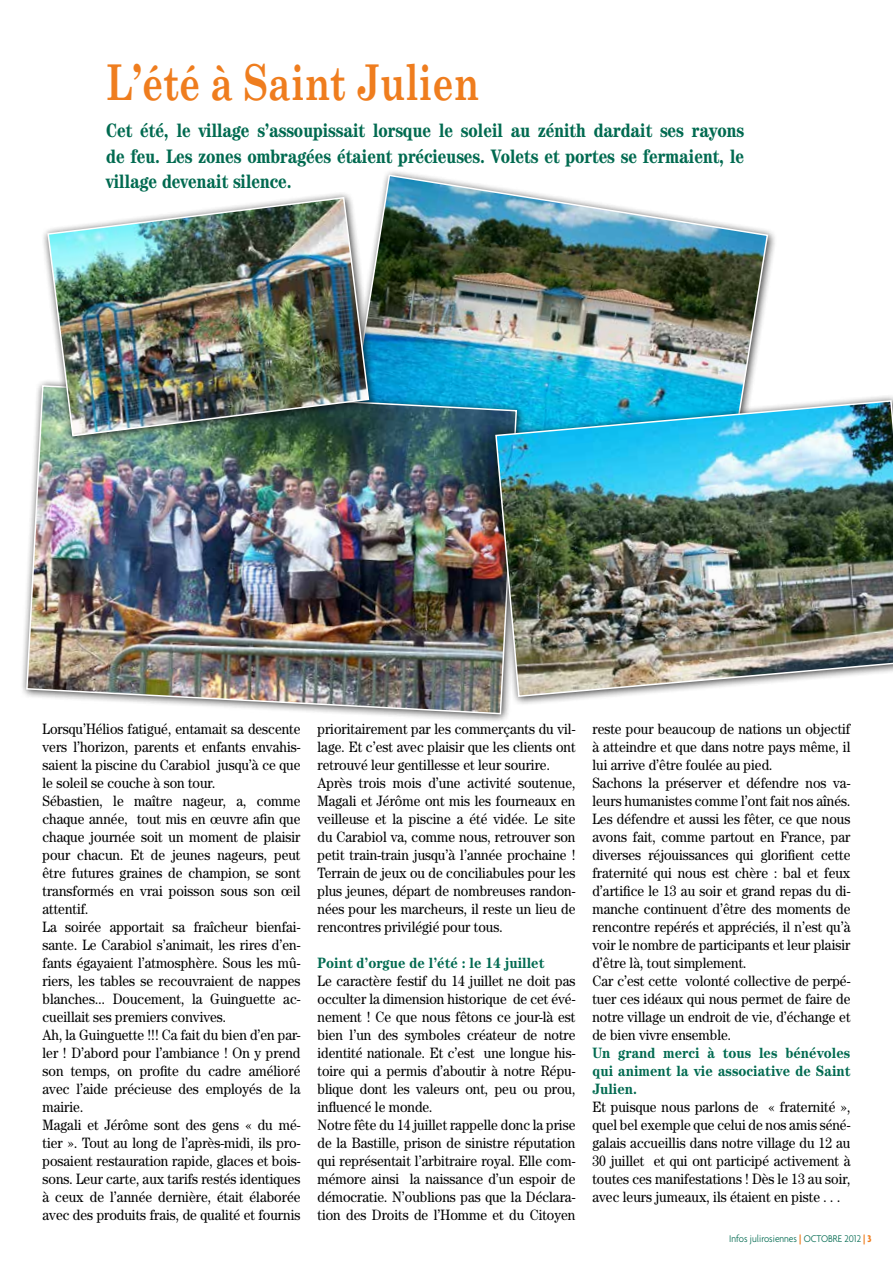
<style>
.page{position:relative;width:893px;height:1263px;background:#fff}
.page>*{position:absolute;margin:0;border:0;box-sizing:border-box;transform-origin:0 0}
.t1{font:700 49.5px "Century Schoolbook";color:#ef7d1e;scale:.75 1}
.t2{font:700 condensed 19.5px/25.5px "Century";color:#006a50;text-align:justify}
.t3{font:15px/18px "Century";color:#000;scale:.9 1}
.t4{font:700 15px/18px "Century";color:#006a50;text-align:justify;scale:.9 1}
.t5{font:300 10.5px "Agenda";color:#006a50;scale:.9 1}
.s1{font-weight:700;color:#ef7d1e}
</style>
<div class="page">
<img style="left:378px;top:174px;width:391px;height:220px">
<div style="left:20px;top:379px;width:506px;height:344px;background:#000;opacity:.75"></div>
<img style="left:25px;top:384px;width:493px;height:331px">
<div style="left:489px;top:394px;width:404px;height:312px;background:#000;opacity:.75"></div>
<img style="left:494px;top:399px;width:399px;height:299px">
<div style="left:41px;top:191px;width:337px;height:255px;background:#000;opacity:.75"></div>
<img style="left:47px;top:196px;width:323px;height:241px">
<h1 class="t1" style="left:106px;top:53px;width:499px">L’été à Saint Julien</h1>
<h2 class="t2" style="left:106px;top:118px;width:639px">Cet été, le village s’assoupissait lorsque le soleil au zénith dardait ses rayons de feu. Les zones ombragées étaient précieuses. Volets et portes se fermaient, le village devenait silence.</h2>
<p class="t3" style="left:43px;top:720px;width:288px">Lorsqu’Hélios fatigué, entamait sa descente vers l’horizon, parents et enfants envahis&shy;saient la piscine du Carabiol jusqu’à ce que le soleil se couche à son tour.<br>Sébastien, le maître nageur, a, comme chaque année, tout mis en œuvre afin que chaque journée soit un moment de plaisir pour chacun. Et de jeunes nageurs, peut être futures graines de champion, se sont transformés en vrai poisson sous son œil attentif.<br>La soirée apportait sa fraîcheur bienfai&shy;sante. Le Carabiol s’animait, les rires d’en&shy;fants égayaient l’atmosphère. Sous les mû&shy;riers, les tables se recouvraient de nappes blanches... Doucement, la Guinguette ac&shy;cueillait ses premiers convives.<br>Ah, la Guinguette !!! Ca fait du bien d’en par&shy;ler ! D’abord pour l’ambiance ! On y prend son temps, on profite du cadre amélioré avec l’aide précieuse des employés de la mairie.<br>Magali et Jérôme sont des gens « du mé&shy;tier ». Tout au long de l’après-midi, ils pro&shy;posaient restauration rapide, glaces et bois&shy;sons. Leur carte, aux tarifs restés identiques à ceux de l’année dernière, était élaborée avec des produits frais, de qualité et fournis</p>
<p class="t3" style="left:317px;top:720px;width:288px">prioritairement par les commerçants du vil&shy;lage. Et c’est avec plaisir que les clients ont retrouvé leur gentillesse et leur sourire.<br>Après trois mois d’une activité soutenue, Magali et Jérôme ont mis les fourneaux en veilleuse et la piscine a été vidée. Le site du Carabiol va, comme nous, retrouver son petit train-train jusqu’à l’année prochaine !<br>Terrain de jeux ou de conciliabules pour les plus jeunes, départ de nombreuses randon&shy;nées pour les marcheurs, il reste un lieu de rencontres privilégié pour tous.</p>
<p class="t4" style="left:317px;top:954px;width:254px">Point d’orgue de l’été : le 14 juillet</p>
<p class="t3" style="left:317px;top:972px;width:288px">Le caractère festif du 14 juillet ne doit pas occulter la dimension historique de cet évé&shy;nement ! Ce que nous fêtons ce jour-là est bien l’un des symboles créateur de notre identité nationale. Et c’est une longue his&shy;toire qui a permis d’aboutir à notre Répu&shy;blique dont les valeurs ont, peu ou prou, influencé le monde.<br>Notre fête du 14 juillet rappelle donc la prise de la Bastille, prison de sinistre réputation qui représentait l’arbitraire royal. Elle com&shy;mémore ainsi la naissance d’un espoir de démocratie. N’oublions pas que la Déclara&shy;tion des Droits de l’Homme et du Citoyen</p>
<p class="t3" style="left:592px;top:720px;width:288px">reste pour beaucoup de nations un objectif à atteindre et que dans notre pays même, il lui arrive d’être foulée au pied.<br>Sachons la préserver et défendre nos va&shy;leurs humanistes comme l’ont fait nos aînés.<br>Les défendre et aussi les fêter, ce que nous avons fait, comme partout en France, par diverses réjouissances qui glorifient cette fraternité qui nous est chère : bal et feux d’artifice le 13 au soir et grand repas du di&shy;manche continuent d’être des moments de rencontre repérés et appréciés, il n’est qu’à voir le nombre de participants et leur plaisir d’être là, tout simplement.<br>Car c’est cette volonté collective de perpé&shy;tuer ces idéaux qui nous permet de faire de notre village un endroit de vie, d’échange et de bien vivre ensemble.</p>
<p class="t4" style="left:592px;top:1044px;width:288px">Un grand merci à tous les bénévoles qui animent la vie associative de Saint Julien.</p>
<p class="t3" style="left:592px;top:1098px;width:288px;text-align:justify">Et puisque nous parlons de « fraternité », quel bel exemple que celui de nos amis séné&shy;galais accueillis dans notre village du 12 au 30 juillet et qui ont participé activement à toutes ces manifestations ! Dès le 13 au soir, avec leurs jumeaux, ils étaient en piste . . .</p>
<p class="t5" style="left:729px;top:1232px;width:160px">Infos julirosiennes <span class="s1">|</span> octobre 2012 <span class="s1">| 3</span></p>
</div>
